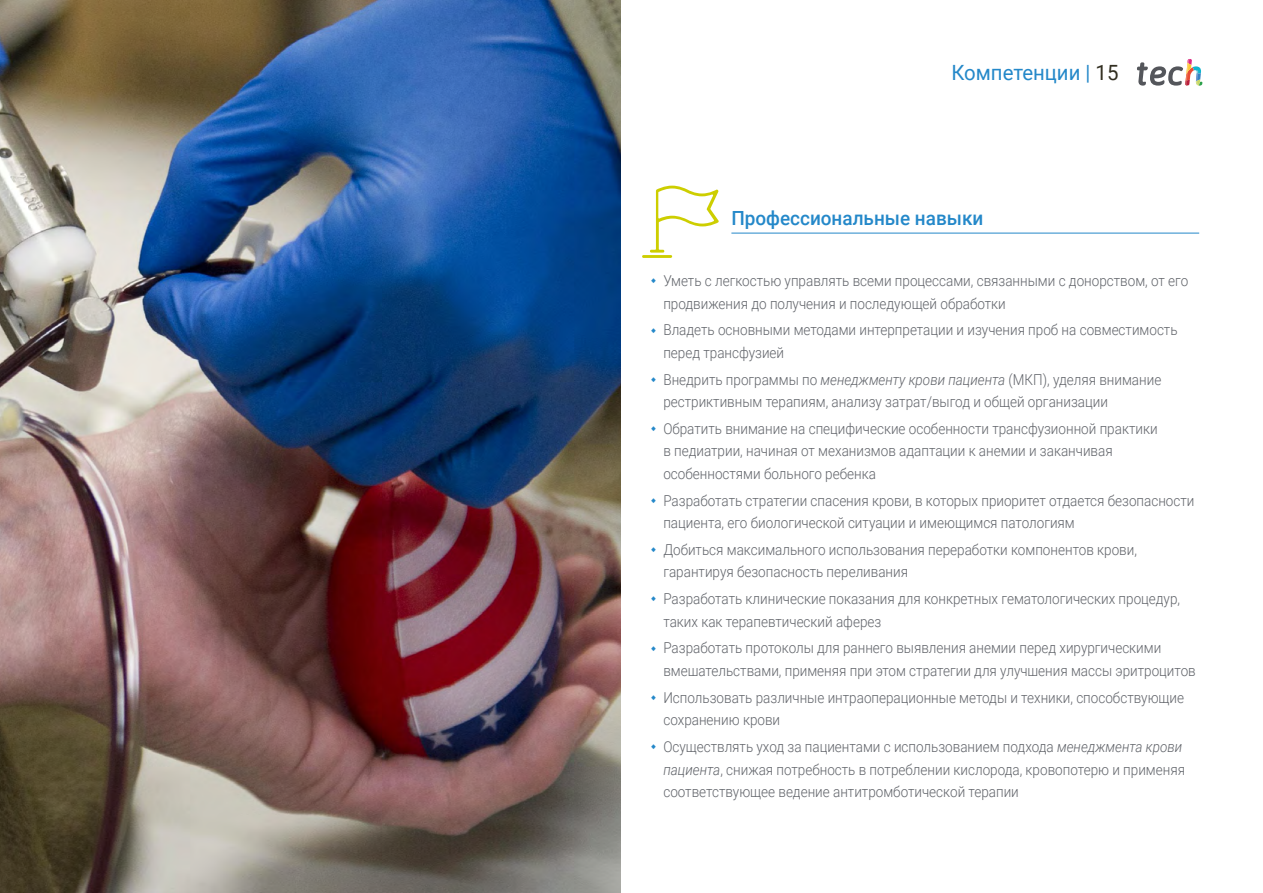
<style>
.page{position:relative;width:1263px;height:893px;background:#fff}
.page>*{position:absolute;margin:0;border:0;box-sizing:border-box;transform-origin:0 0}
.t1{font:21px "Roboto";color:#2488c9}
.t2{font:500 19.5px "Roboto";color:#2488c9}
.t3{font:300 15px/22.5px "Roboto";color:#61646a;scale:.9 1}
.s1{color:#312e20}
.s2{font-style:italic}
</style>
<div class="page">
<hr style="left:731px;top:233px;width:468px;height:1px;background:#2488c9">
<svg style="left:1137px;top:59px;width:65px;height:27px"></svg>
<img style="left:0;top:0;width:621px;height:893px">
<hr style="left:642px;top:255px;width:30px;height:3px;background:#cdce00">
<svg style="left:650px;top:186px;width:69px;height:67px"></svg>
<h1 class="t1" style="left:951px;top:57px;width:169px">Компетенции | <span class="s1">15</span></h1>
<h2 class="t2" style="left:731px;top:204px;width:253px">Профессиональные навыки</h2>
<p class="t3" style="left:663px;top:269px;width:585px">Уметь с легкостью управлять всеми процессами, связанными с донорством, от его продвижения до получения и последующей обработки</p>
<p class="t3" style="left:663px;top:318px;width:573px">Владеть основными методами интерпретации и изучения проб на совместимость перед трансфузией</p>
<p class="t3" style="left:663px;top:368px;width:555px">Внедрить программы по <span class="s2">менеджменту крови пациента</span> (МКП), уделяя внимание рестриктивным терапиям, анализу затрат/выгод и общей организации</p>
<p class="t3" style="left:663px;top:417px;width:551px">Обратить внимание на специфические особенности трансфузионной практики в педиатрии, начиная от механизмов адаптации к анемии и заканчивая особенностями больного ребенка</p>
<p class="t3" style="left:663px;top:489px;width:592px">Разработать стратегии спасения крови, в которых приоритет отдается безопасности пациента, его биологической ситуации и имеющимся патологиям</p>
<p class="t3" style="left:663px;top:538px;width:528px">Добиться максимального использования переработки компонентов крови, гарантируя безопасность переливания</p>
<p class="t3" style="left:663px;top:587px;width:576px">Разработать клинические показания для конкретных гематологических процедур, таких как терапевтический аферез</p>
<p class="t3" style="left:663px;top:636px;width:593px">Разработать протоколы для раннего выявления анемии перед хирургическими вмешательствами, применяя при этом стратегии для улучшения массы эритроцитов</p>
<p class="t3" style="left:663px;top:686px;width:580px">Использовать различные интраоперационные методы и техники, способствующие сохранению крови</p>
<p class="t3" style="left:663px;top:735px;width:581px">Осуществлять уход за пациентами с использованием подхода <span class="s2">менеджмента крови пациента</span>, снижая потребность в потреблении кислорода, кровопотерю и применяя соответствующее ведение антитромботической терапии</p>
</div>
